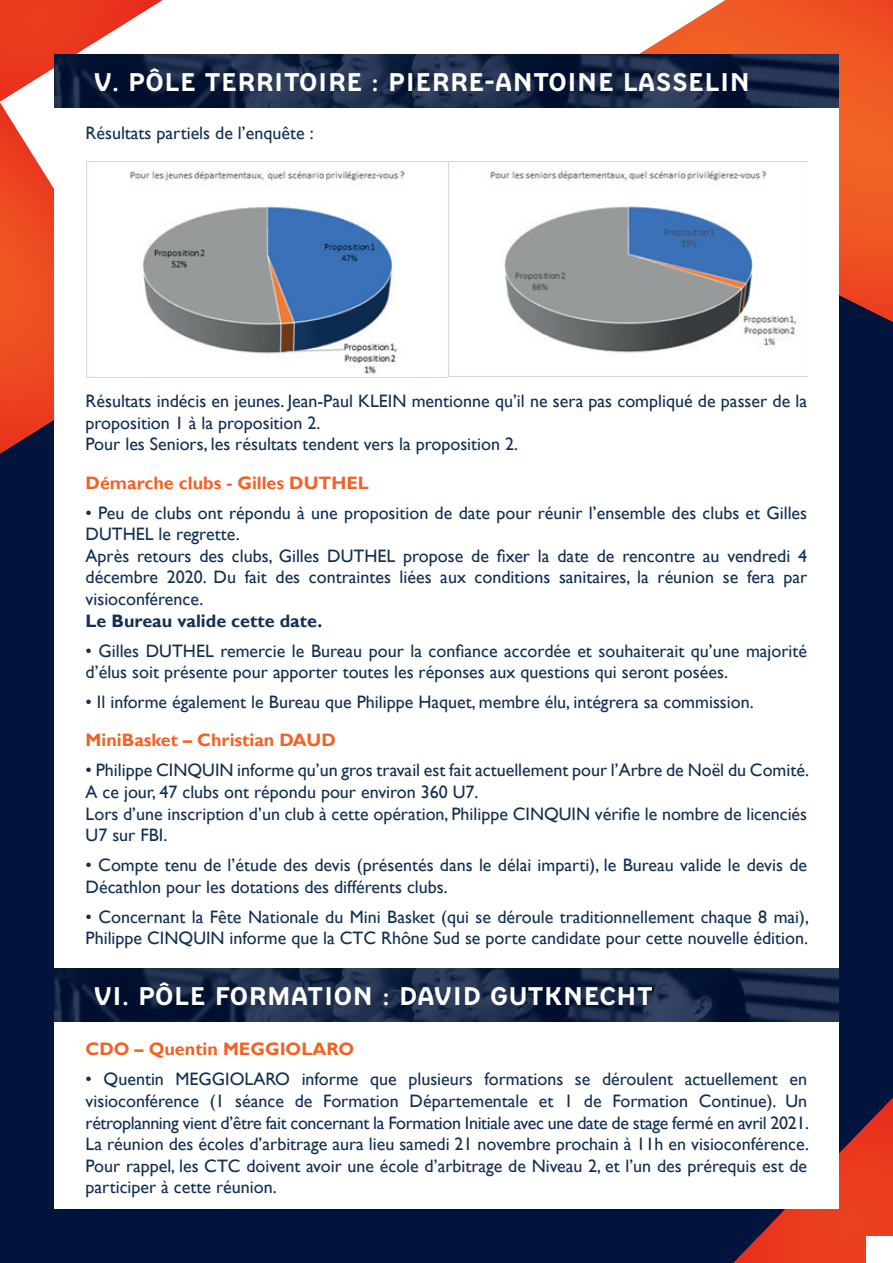
<style>
.page{position:relative;width:893px;height:1263px;background:#00143c}
.page>*{position:absolute;margin:0;border:0;box-sizing:border-box;transform-origin:0 0}
.t1{font:25.5px "FFBB";color:#fff}
.t2{font:18px/21.6px "Gill Sans";color:#123053}
.t3{font:700 18px "Gill Sans";color:#f26226}
.t4{font:700 18px "Gill Sans";color:#123053}
</style>
<div class="page">
<svg style="left:725px;top:0;width:168px;height:322px;fill:#f05924"></svg>
<svg style="left:170px;top:0;width:555px;height:54px;fill:#fff"></svg>
<svg style="left:0;top:0;width:170px;height:78px"></svg>
<svg style="left:0;top:78px;width:54px;height:376px;fill:#ed4b22"></svg>
<svg style="left:733px;top:1097px;width:160px;height:166px"></svg>
<div style="left:866px;top:1236px;width:27px;height:27px;background:#fff"></div>
<div style="left:54px;top:108px;width:785px;height:1101px;background:#fff"></div>
<img style="left:54px;top:54px;width:785px;height:54px">
<img style="left:86px;top:161px;width:722px;height:216px">
<img style="left:54px;top:968px;width:785px;height:54px">
<h1 class="t1" style="left:93px;top:68px;width:658px">V. PÔLE TERRITOIRE : PIERRE-ANTOINE LASSELIN</h1>
<p class="t2" style="left:86px;top:123px;width:230px">Résultats partiels de l’enquête :</p>
<p class="t2" style="left:86px;top:391px;width:723px">Résultats indécis en jeunes. Jean-Paul KLEIN mentionne qu’il ne sera pas compliqué de passer de la proposition 1 à la proposition 2.<br>Pour les Seniors, les résultats tendent vers la proposition 2.</p>
<p class="t3" style="left:86px;top:472px;width:285px">Démarche clubs - Gilles DUTHEL</p>
<p class="t2" style="left:86px;top:502px;width:723px">• Peu de clubs ont répondu à une proposition de date pour réunir l’ensemble des clubs et Gilles DUTHEL le regrette.<br>Après retours des clubs, Gilles DUTHEL propose de fixer la date de rencontre au vendredi 4 décembre 2020. Du fait des contraintes liées aux conditions sanitaires, la réunion se fera par visioconférence.</p>
<p class="t4" style="left:86px;top:610px;width:238px">Le Bureau valide cette date.</p>
<p class="t2" style="left:86px;top:640px;width:723px">• Gilles DUTHEL remercie le Bureau pour la confiance accordée et souhaiterait qu’une majorité d’élus soit présente pour apporter toutes les réponses aux questions qui seront posées.</p>
<p class="t2" style="left:86px;top:692px;width:670px">• Il informe également le Bureau que Philippe Haquet, membre élu, intégrera sa commission.</p>
<p class="t3" style="left:86px;top:729px;width:252px">MiniBasket – Christian DAUD</p>
<p class="t2" style="left:86px;top:760px;width:725px">• Philippe CINQUIN informe qu’un gros travail est fait actuellement pour l’Arbre de Noël du Comité.<br>A ce jour, 47 clubs ont répondu pour environ 360 U7.<br>Lors d’une inscription d’un club à cette opération, Philippe CINQUIN vérifie le nombre de licenciés U7 sur FBI.</p>
<p class="t2" style="left:86px;top:854px;width:723px">• Compte tenu de l’étude des devis (présentés dans le délai imparti), le Bureau valide le devis de<br>Décathlon pour les dotations des différents clubs.</p>
<p class="t2" style="left:86px;top:906px;width:725px">• Concernant la Fête Nationale du Mini Basket (qui se déroule traditionnellement chaque 8 mai),<br>Philippe CINQUIN informe que la CTC Rhône Sud se porte candidate pour cette nouvelle édition.</p>
<h1 class="t1" style="left:93px;top:982px;width:561px">VI. PÔLE FORMATION : DAVID GUTKNECHT</h1>
<p class="t3" style="left:86px;top:1038px;width:270px">CDO – Quentin MEGGIOLARO</p>
<p class="t2" style="left:86px;top:1069px;width:725px;text-align:justify">• Quentin MEGGIOLARO informe que plusieurs formations se déroulent actuellement en visioconférence (1 séance de Formation Départementale et 1 de Formation Continue). Un rétroplanning vient d’être fait concernant la Formation Initiale avec une date de stage fermé en avril 2021.<br>La réunion des écoles d’arbitrage aura lieu samedi 21 novembre prochain à 11h en visioconférence.<br>Pour rappel, les CTC doivent avoir une école d’arbitrage de Niveau 2, et l’un des prérequis est de participer à cette réunion.</p>
</div>
